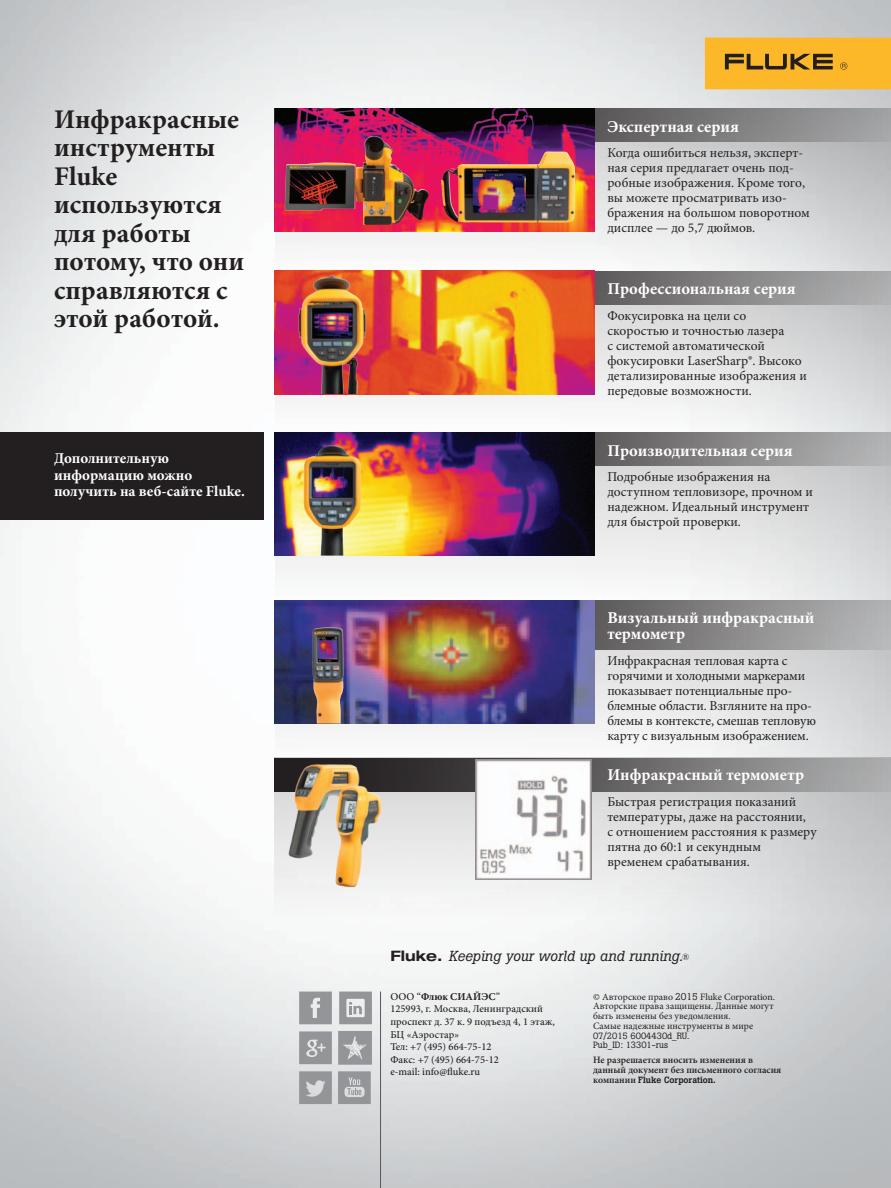
<style>
.page{position:relative;width:891px;height:1188px;background:#fff}
.page>*{position:absolute;margin:0;border:0;box-sizing:border-box;transform-origin:0 0}
.t1{font:700 27px/28.5px "Minion Pro";color:#231f20}
.t2{font:700 16.5px/16.5px "Minion Pro";color:#fff}
.t3{font:700 15px/16.5px "Minion Pro";color:#fff}
.t4{font:italic 14.4px "Boton Pro";color:#231f20}
.t5{font:13.5px/15px "Minion Pro";color:#231f20}
.t6{font:500 10.5px/12.6px "Minion Pro";color:#231f20}
.t7{font:700 10.5px "Minion Pro";color:#231f20}
.t8{font:9.75px/9.8px "Minion Pro";color:#231f20}
.t9{font:600 9.75px/9.8px "Minion Pro";color:#231f20}
.t10{font:9px/9px "Boton Pro";color:#231f20}
.t11{font:500 9px "Boton Pro";color:#231f20}
.s1{font-family:"Helvetica Neue LT Std";font-weight:700;font-style:normal;font-stretch:expanded}
.s2{font-style:normal;font-size:9px}
.s3{font-weight:500}
.s4{font-family:"Boton Pro"}
.s5{font-family:"Minion Pro";font-weight:600;font-size:9.75px}
</style>
<div class="page">
<img style="left:0;top:0;width:891px;height:1188px">
<hr style="left:380px;top:992px;width:1px;height:196px;background:#57585a">
<svg style="left:299px;top:992px;width:33px;height:32px"></svg>
<svg style="left:299px;top:1071px;width:33px;height:33px"></svg>
<svg style="left:299px;top:1031px;width:33px;height:33px"></svg>
<svg style="left:339px;top:992px;width:33px;height:32px"></svg>
<svg style="left:338px;top:1071px;width:33px;height:33px"></svg>
<svg style="left:338px;top:1031px;width:34px;height:34px"></svg>
<svg style="left:275px;top:792px;width:616px;height:127px"></svg>
<svg style="left:275px;top:649px;width:616px;height:109px"></svg>
<svg style="left:275px;top:466px;width:616px;height:134px"></svg>
<svg style="left:275px;top:305px;width:616px;height:127px"></svg>
<svg style="left:275px;top:142px;width:616px;height:129px"></svg>
<svg style="left:595px;top:271px;width:296px;height:34px;background:#888788"></svg>
<svg style="left:595px;top:108px;width:296px;height:34px;background:#807f80"></svg>
<svg style="left:595px;top:432px;width:296px;height:34px;background:#8a898a"></svg>
<svg style="left:595px;top:600px;width:296px;height:49px;background:#8c8a8b"></svg>
<svg style="left:275px;top:758px;width:616px;height:34px;background:#6f6d6e"></svg>
<div style="left:705px;top:38px;width:186px;height:51px;background:#fcb828"></div>
<svg style="left:725px;top:54px;width:108px;height:15px"></svg>
<svg style="left:840px;top:62px;width:7px;height:8px"></svg>
<div style="left:0;top:432px;width:263px;height:87px;background:#231f20"></div>
<img style="left:275px;top:108px;width:320px;height:123px">
<img style="left:275px;top:271px;width:320px;height:123px">
<img style="left:275px;top:432px;width:320px;height:124px">
<img style="left:275px;top:600px;width:320px;height:124px">
<img style="left:285px;top:137px;width:145px;height:88px">
<img style="left:312px;top:627px;width:32px;height:97px">
<img style="left:475px;top:759px;width:116px;height:120px">
<img style="left:284px;top:760px;width:83px;height:107px">
<img style="left:322px;top:782px;width:68px;height:112px">
<img style="left:280px;top:273px;width:108px;height:121px">
<img style="left:441px;top:151px;width:134px;height:72px">
<img style="left:304px;top:445px;width:57px;height:111px">
<h1 class="t1" style="left:54px;top:104px;width:192px">Инфракрасные инструменты<br>Fluke используются для работы потому, что они справляются с этой работой.</h1>
<p class="t3" style="left:54px;top:450px;width:192px">Дополнительную информацию можно получить на веб-сайте Fluke.</p>
<p class="t2" style="left:607px;top:118px;width:133px">Экспертная серия</p>
<p class="t5" style="left:607px;top:146px;width:204px">Когда ошибиться нельзя, эксперт&shy;ная серия предлагает очень под&shy;робные изображения. Кроме того, вы можете просматривать изо&shy;бражения на большом поворотном дисплее — до 5,7 дюймов.</p>
<p class="t2" style="left:607px;top:281px;width:190px">Профессиональная серия</p>
<p class="t5" style="left:607px;top:309px;width:201px">Фокусировка на цели со скоростью и точностью лазера<br>с системой автоматической фокусировки LaserSharp®. Высоко детализированные изображения и передовые возможности.</p>
<p class="t2" style="left:607px;top:442px;width:187px">Производительная серия</p>
<p class="t5" style="left:607px;top:470px;width:207px">Подробные изображения на доступном тепловизоре, прочном и надежном. Идеальный инструмент для быстрой проверки.</p>
<p class="t2" style="left:607px;top:609px;width:209px">Визуальный инфракрасный термометр</p>
<p class="t5" style="left:607px;top:653px;width:210px">Инфракрасная тепловая карта с горячими и холодными маркерами показывает потенциальные про&shy;блемные области. Взгляните на про&shy;блемы в контексте, смешав тепловую карту с визуальным изображением.</p>
<p class="t2" style="left:607px;top:767px;width:198px">Инфракрасный термометр</p>
<p class="t5" style="left:607px;top:795px;width:211px">Быстрая регистрация показаний температуры, даже на расстоянии,<br>с отношением расстояния к размеру пятна до 60:1 и секундным временем срабатывания.</p>
<p class="t4" style="left:390px;top:947px;width:301px"><span class="s1">Fluke.</span> Keeping your world up and running.<span class="s2">®</span></p>
<p class="t7" style="left:390px;top:989px;width:69px"><span class="s3">ООО “</span>Флюк СИАЙЭС</p>
<p class="t6" style="left:390px;top:990px;width:166px;text-indent:105px">”<br>125993, г. Москва, Ленинградский проспект д. 37 к. 9 подъезд 4, 1 этаж,<br>БЦ «Аэростар»<br>Тел: +7 (495) 664-75-12<br>Факс: +7 (495) 664-75-12<br>e-mail: info@fluke.ru</p>
<p class="t8" style="left:593px;top:992px;width:184px">© Авторское право <span class="s4">2015</span> Fluke Corporation.<br>Авторские права защищены. Данные могут быть изменены без уведомления.<br>Самые надежные инструменты в мире</p>
<p class="t10" style="left:593px;top:1031px;width:98px">07/2015 6004430d_RU.<br>Pub_ID: 13301-rus</p>
<p class="t9" style="left:593px;top:1055px;width:190px">Не разрешается вносить изменения в данный документ без письменного согласия</p>
<p class="t11" style="left:593px;top:1074px;width:124px"><span class="s5">компании</span> Fluke Corporation.</p>
</div>
